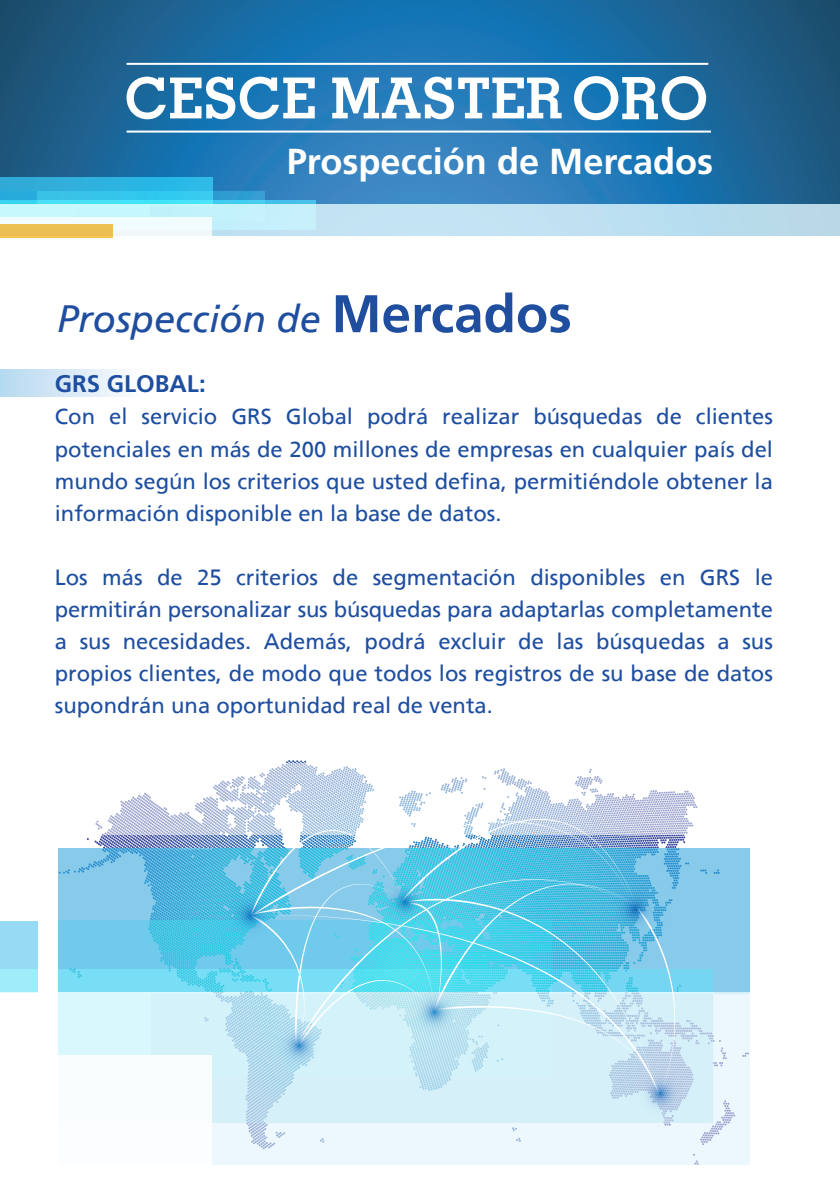
<style>
.page{position:relative;width:840px;height:1191px;background:#fff}
.page>*{position:absolute;margin:0;border:0;box-sizing:border-box;transform-origin:0 0}
.t1{font:700 58.4px "Memphis";color:#fff}
.t2{font:italic 38px "Frutiger";color:#1f4e9f}
.t3{font:700 36.2px "Frutiger";color:#fff}
.t4{font:700 24px "Frutiger";color:#1e4ea0}
.t5{font:22px/32px "Frutiger";color:#1e4ea0;text-align:justify}
.s1{font-weight:700;font-style:normal;font-size:53px}
</style>
<div class="page">
<div style="left:212px;top:994px;width:538px;height:171px;background:#ecf8fd"></div>
<svg style="left:58px;top:848px;width:692px;height:146px;background:#74c1e5"></svg>
<svg style="left:0;top:920px;width:59px;height:74px"></svg>
<svg style="left:95px;top:763px;width:603px;height:72px"></svg>
<div style="left:0;top:369px;width:141px;height:27px;background:linear-gradient(to right,#b6d8f0,#fdfcfe)"></div>
<svg style="left:0;top:0;width:839px;height:205px;background:#206da2"></svg>
<div style="left:0;top:205px;width:839px;height:31px;background:#c1e1f2"></div>
<svg style="left:0;top:200px;width:315px;height:30px;fill:#c8f0fb"></svg>
<div style="left:0;top:177px;width:212px;height:28px;background:#2fb2e0"></div>
<svg style="left:0;top:191px;width:265px;height:29px"></svg>
<svg style="left:0;top:205px;width:150px;height:14px;background:#ccf8fd"></svg>
<div style="left:0;top:224px;width:112px;height:13px;background:#edbf53"></div>
<svg style="left:126px;top:77px;width:188px;height:42px"></svg>
<svg style="left:332px;top:77px;width:229px;height:42px"></svg>
<hr style="left:126px;top:63px;width:582px;height:2px;background:#fff">
<hr style="left:126px;top:131px;width:584px;height:2px;background:#fff">
<svg style="left:59px;top:871px;width:675px;height:293px"></svg>
<svg style="left:408px;top:1093px;width:219px;height:5px"></svg>
<svg style="left:250px;top:818px;width:425px;height:275px;background:#a6d8ed"></svg>
<svg style="left:299px;top:879px;width:336px;height:161px;background:#7ed7ed"></svg>
<svg style="left:372px;top:869px;width:65px;height:65px;background:#5fcbe6"></svg>
<svg style="left:266px;top:1012px;width:65px;height:65px;background:#b7dff0"></svg>
<svg style="left:627px;top:1060px;width:65px;height:65px;background:#bed6eb"></svg>
<svg style="left:215px;top:880px;width:70px;height:70px;background:#58c2e4"></svg>
<svg style="left:599px;top:873px;width:70px;height:70px;background:#59b5de"></svg>
<svg style="left:399px;top:976px;width:70px;height:70px;background:#a6e0ee"></svg>
<h1 class="t1" style="left:571px;top:62px;width:138px">ORO</h1>
<h3 class="t3" style="left:286px;top:140px;width:428px">Prospección de Mercados</h3>
<h2 class="t2" style="left:57px;top:297px;width:516px">Prospección de <span class="s1">Mercados</span></h2>
<p class="t4" style="left:55px;top:370px;width:152px">GRS GLOBAL:</p>
<p class="t5" style="left:55px;top:400px;width:719px">Con el servicio GRS Global podrá realizar búsquedas de clientes potenciales en más de 200 millones de empresas en cualquier país del mundo según los criterios que usted defina, permitiéndole obtener la información disponible en la base de datos.</p>
<p class="t5" style="left:55px;top:561px;width:719px">Los más de 25 criterios de segmentación disponibles en GRS le permitirán personalizar sus búsquedas para adaptarlas completamente a sus necesidades. Además, podrá excluir de las búsquedas a sus propios clientes, de modo que todos los registros de su base de datos supondrán una oportunidad real de venta.</p>
</div>
